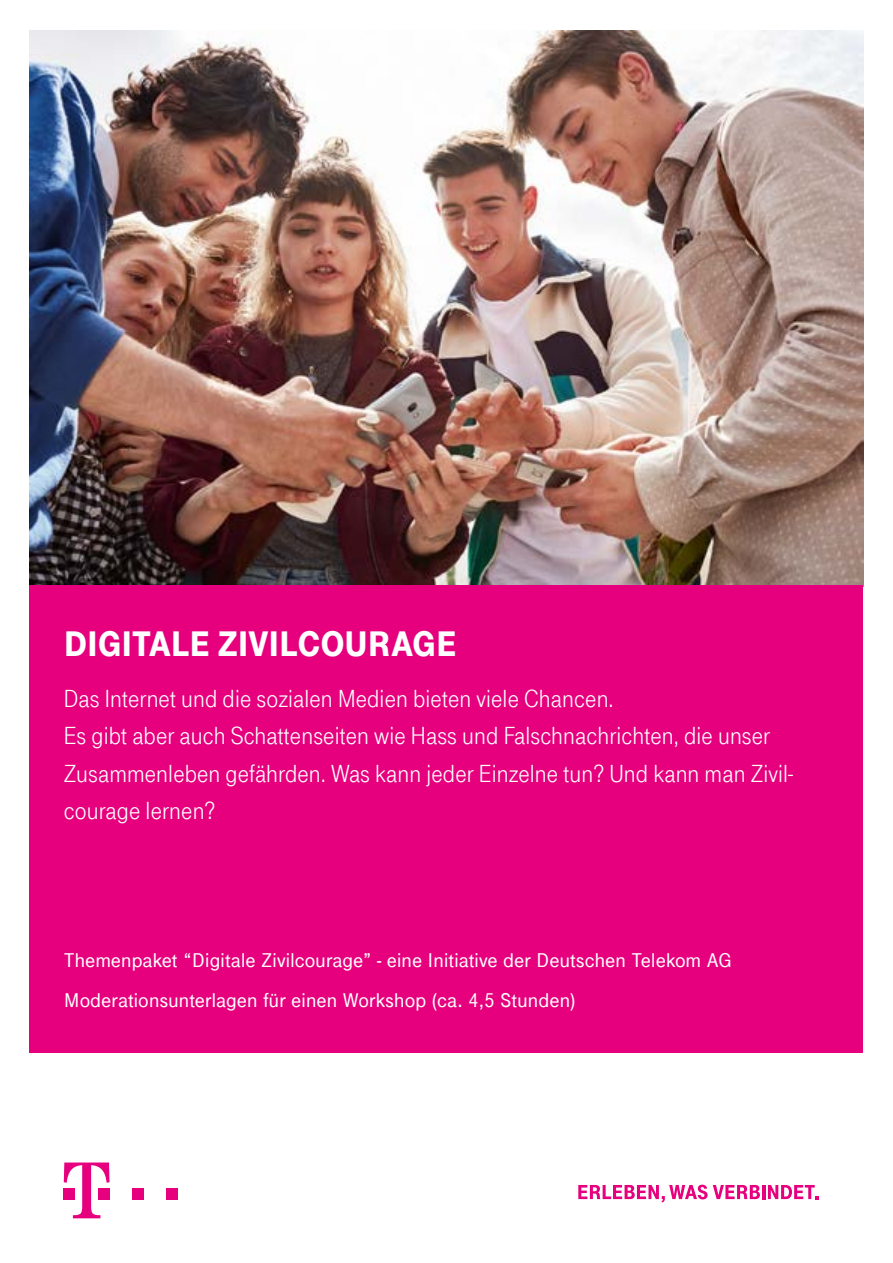
<style>
.page{position:relative;width:893px;height:1263px;background:#fff}
.page>*{position:absolute;margin:0;border:0;box-sizing:border-box;transform-origin:0 0}
.t1{font:900 37.5px "Tele Grotesk Next";letter-spacing:-.005em;color:#fff}
.t2{font:25.5px/37.5px "Tele Grotesk Nor Regular";letter-spacing:.005em;color:#fff}
.t3{font:500 21px/39.8px "Tele Grotesk Next";letter-spacing:-.01em;color:#fff}
</style>
<div class="page">
<img style="left:30px;top:30px;width:833px;height:555px">
<div style="left:132px;top:1188px;width:11px;height:11px;background:#e6007d"></div>
<div style="left:166px;top:1188px;width:11px;height:11px;background:#e6007d"></div>
<svg style="left:64px;top:1162px;width:46px;height:56px"></svg>
<div style="left:30px;top:585px;width:833px;height:467px;background:#e6007d"></div>
<svg style="left:578px;top:1185px;width:182px;height:17px"></svg>
<hr style="left:762px;top:1185px;width:3px;height:14px;background:#e6007d">
<svg style="left:768px;top:1185px;width:51px;height:14px"></svg>
<h1 class="t1" style="left:64px;top:623px;width:395px">DIGITALE ZIVILCOURAGE</h1>
<p class="t2" style="left:64px;top:680px;width:731px">Das Internet und die sozialen Medien bieten viele Chancen.<br>Es gibt aber auch Schattenseiten wie Hass und Falschnachrichten, die unser Zusammenleben gefährden. Was kann jeder Einzelne tun? Und kann man Zivil&shy;courage lernen?</p>
<p class="t3" style="left:64px;top:941px;width:670px">Themenpaket “Digitale Zivilcourage” - eine Initiative der Deutschen Telekom AG<br>Moderationsunterlagen für einen Workshop (ca. 4,5 Stunden)</p>
</div>
